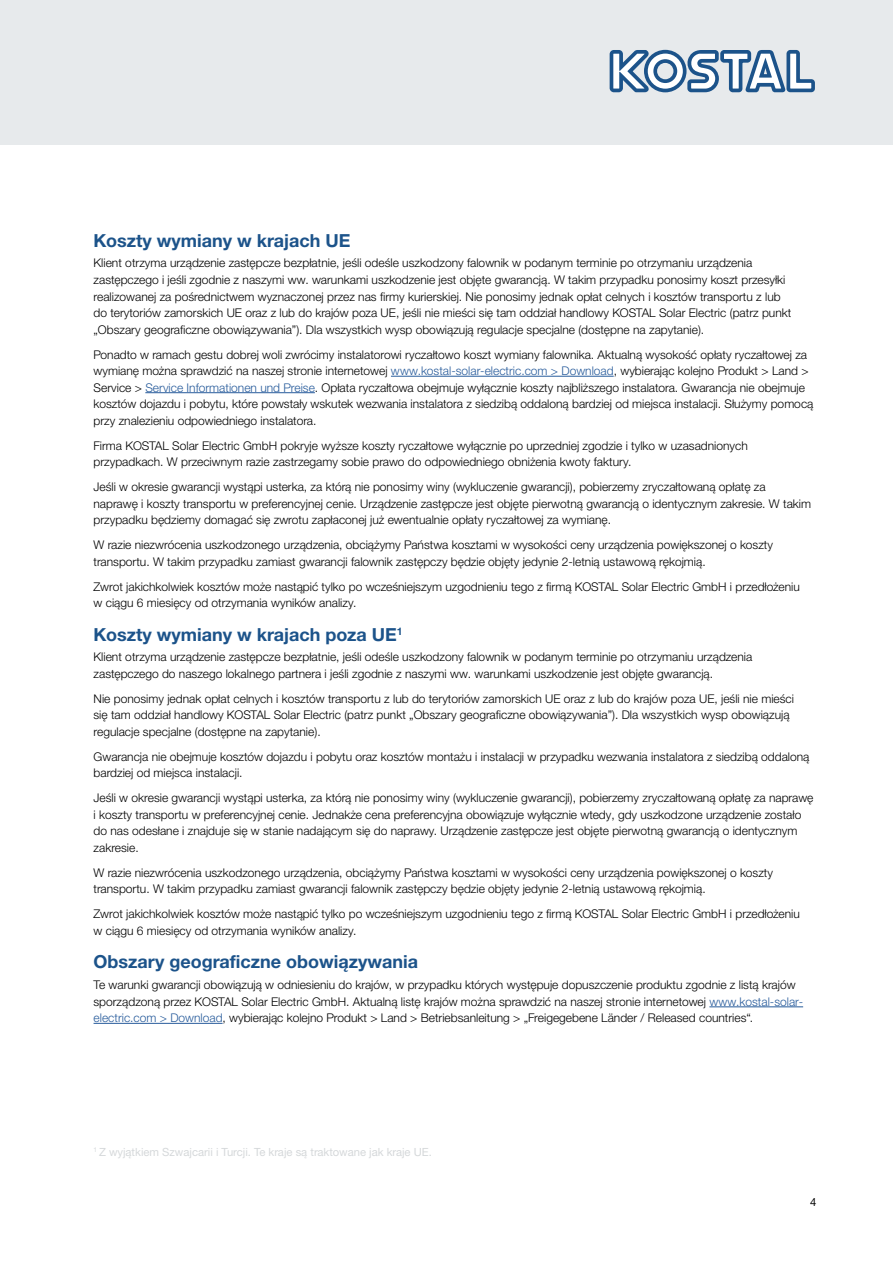
<style>
.page{position:relative;width:893px;height:1263px;background:#fff}
.page>*{position:absolute;margin:0;border:0;box-sizing:border-box;transform-origin:0 0}
.t1{font:700 18px "Helvetica Neue LTW1 G";color:#1c538a}
.Copy{font:300 12px/16.5px "Helvetica Neue LTW1 G";color:#000}
.Copy-2{font:11.25px "Helvetica Neue LTW1 G";color:#d5d8da}
.t2{font:11.25px "Helvetica Neue LTW1 G";color:#000}
.s1{color:#275b9b}
</style>
<div class="page">
<div style="left:0;top:0;width:893px;height:145px;background:#e7eaec"></div>
<svg style="left:610px;top:50px;width:205px;height:42px"></svg>
<hr style="left:391px;top:376px;width:223px;height:1px;background:#275b9b">
<hr style="left:145px;top:392px;width:170px;height:1px;background:#275b9b">
<hr style="left:709px;top:1006px;width:94px;height:1px;background:#275b9b">
<hr style="left:94px;top:1023px;width:129px;height:1px;background:#275b9b">
<h4 class="t1" style="left:94px;top:229px;width:258px">Koszty wymiany w krajach UE</h4>
<p class="Copy" style="left:94px;top:255px;width:699px">Klient otrzyma urządzenie zastępcze bezpłatnie, jeśli odeśle uszkodzony falownik w podanym terminie po otrzymaniu urządzenia zastępczego i jeśli zgodnie z naszymi ww. warunkami uszkodzenie jest objęte gwarancją. W takim przypadku ponosimy koszt przesyłki realizowanej za pośrednictwem wyznaczonej przez nas firmy kurierskiej. Nie ponosimy jednak opłat celnych i kosztów transportu z lub do terytoriów zamorskich UE oraz z lub do krajów poza UE, jeśli nie mieści się tam oddział handlowy KOSTAL Solar Electric (patrz punkt „Obszary geograficzne obowiązywania”). Dla wszystkich wysp obowiązują regulacje specjalne (dostępne na zapytanie).</p>
<p class="Copy" style="left:94px;top:346px;width:721px">Ponadto w ramach gestu dobrej woli zwrócimy instalatorowi ryczałtowo koszt wymiany falownika. Aktualną wysokość opłaty ryczałtowej za wymianę można sprawdzić na naszej stronie internetowej <span class="s1">www.kostal-solar-electric.com &gt; Download</span>, wybierając kolejno Produkt &gt; Land &gt; Service &gt; <span class="s1">Service Informationen und Preise</span>. Opłata ryczałtowa obejmuje wyłącznie koszty najbliższego instalatora. Gwarancja nie obejmuje kosztów dojazdu i pobytu, które powstały wskutek wezwania instalatora z siedzibą oddaloną bardziej od miejsca instalacji. Służymy pomocą przy znalezieniu odpowiedniego instalatora.</p>
<p class="Copy" style="left:94px;top:437px;width:656px">Firma KOSTAL Solar Electric GmbH pokryje wyższe koszty ryczałtowe wyłącznie po uprzedniej zgodzie i tylko w uzasadnionych przypadkach. W przeciwnym razie zastrzegamy sobie prawo do odpowiedniego obniżenia kwoty faktury.</p>
<p class="Copy" style="left:94px;top:478px;width:719px">Jeśli w okresie gwarancji wystąpi usterka, za którą nie ponosimy winy (wykluczenie gwarancji), pobierzemy zryczałtowaną opłatę za naprawę i koszty transportu w preferencyjnej cenie. Urządzenie zastępcze jest objęte pierwotną gwarancją o identycznym zakresie. W takim przypadku będziemy domagać się zwrotu zapłaconej już ewentualnie opłaty ryczałtowej za wymianę.</p>
<p class="Copy" style="left:94px;top:536px;width:681px">W razie niezwrócenia uszkodzonego urządzenia, obciążymy Państwa kosztami w wysokości ceny urządzenia powiększonej o koszty transportu. W takim przypadku zamiast gwarancji falownik zastępczy będzie objęty jedynie 2-letnią ustawową rękojmią.</p>
<p class="Copy" style="left:94px;top:578px;width:708px">Zwrot jakichkolwiek kosztów może nastąpić tylko po wcześniejszym uzgodnieniu tego z firmą KOSTAL Solar Electric GmbH i przedłożeniu w ciągu 6 miesięcy od otrzymania wyników analizy.</p>
<h4 class="t1" style="left:94px;top:623px;width:311px">Koszty wymiany w krajach poza UE<sup>1</sup></h4>
<p class="Copy" style="left:94px;top:649px;width:660px">Klient otrzyma urządzenie zastępcze bezpłatnie, jeśli odeśle uszkodzony falownik w podanym terminie po otrzymaniu urządzenia zastępczego do naszego lokalnego partnera i jeśli zgodnie z naszymi ww. warunkami uszkodzenie jest objęte gwarancją.</p>
<p class="Copy" style="left:94px;top:690px;width:702px">Nie ponosimy jednak opłat celnych i kosztów transportu z lub do terytoriów zamorskich UE oraz z lub do krajów poza UE, jeśli nie mieści się tam oddział handlowy KOSTAL Solar Electric (patrz punkt „Obszary geograficzne obowiązywania”). Dla wszystkich wysp obowiązują regulacje specjalne (dostępne na zapytanie).</p>
<p class="Copy" style="left:94px;top:748px;width:717px">Gwarancja nie obejmuje kosztów dojazdu i pobytu oraz kosztów montażu i instalacji w przypadku wezwania instalatora z siedzibą oddaloną bardziej od miejsca instalacji.</p>
<p class="Copy" style="left:94px;top:790px;width:721px">Jeśli w okresie gwarancji wystąpi usterka, za którą nie ponosimy winy (wykluczenie gwarancji), pobierzemy zryczałtowaną opłatę za naprawę i koszty transportu w preferencyjnej cenie. Jednakże cena preferencyjna obowiązuje wyłącznie wtedy, gdy uszkodzone urządzenie zostało do nas odesłane i znajduje się w stanie nadającym się do naprawy. Urządzenie zastępcze jest objęte pierwotną gwarancją o identycznym zakresie.</p>
<p class="Copy" style="left:94px;top:864px;width:681px">W razie niezwrócenia uszkodzonego urządzenia, obciążymy Państwa kosztami w wysokości ceny urządzenia powiększonej o koszty transportu. W takim przypadku zamiast gwarancji falownik zastępczy będzie objęty jedynie 2-letnią ustawową rękojmią.</p>
<p class="Copy" style="left:94px;top:906px;width:708px">Zwrot jakichkolwiek kosztów może nastąpić tylko po wcześniejszym uzgodnieniu tego z firmą KOSTAL Solar Electric GmbH i przedłożeniu w ciągu 6 miesięcy od otrzymania wyników analizy.</p>
<h4 class="t1" style="left:94px;top:951px;width:326px">Obszary geograficzne obowiązywania</h4>
<p class="Copy" style="left:94px;top:976px;width:711px">Te warunki gwarancji obowiązują w odniesieniu do krajów, w przypadku których występuje dopuszczenie produktu zgodnie z listą krajów sporządzoną przez KOSTAL Solar Electric GmbH. Aktualną listę krajów można sprawdzić na naszej stronie internetowej <span class="s1">www.kostal-solar&shy;electric.com &gt; Download</span>, wybierając kolejno Produkt &gt; Land &gt; Betriebsanleitung &gt; „Freigegebene Länder / Released countries“.</p>
<p class="Copy-2" style="left:94px;top:1145px;width:340px"><sup>1</sup> Z wyjątkiem Szwajcarii i Turcji. Te kraje są traktowane jak kraje UE.</p>
<p class="t2" style="left:810px;top:1195px;width:8px">4</p>
</div>
